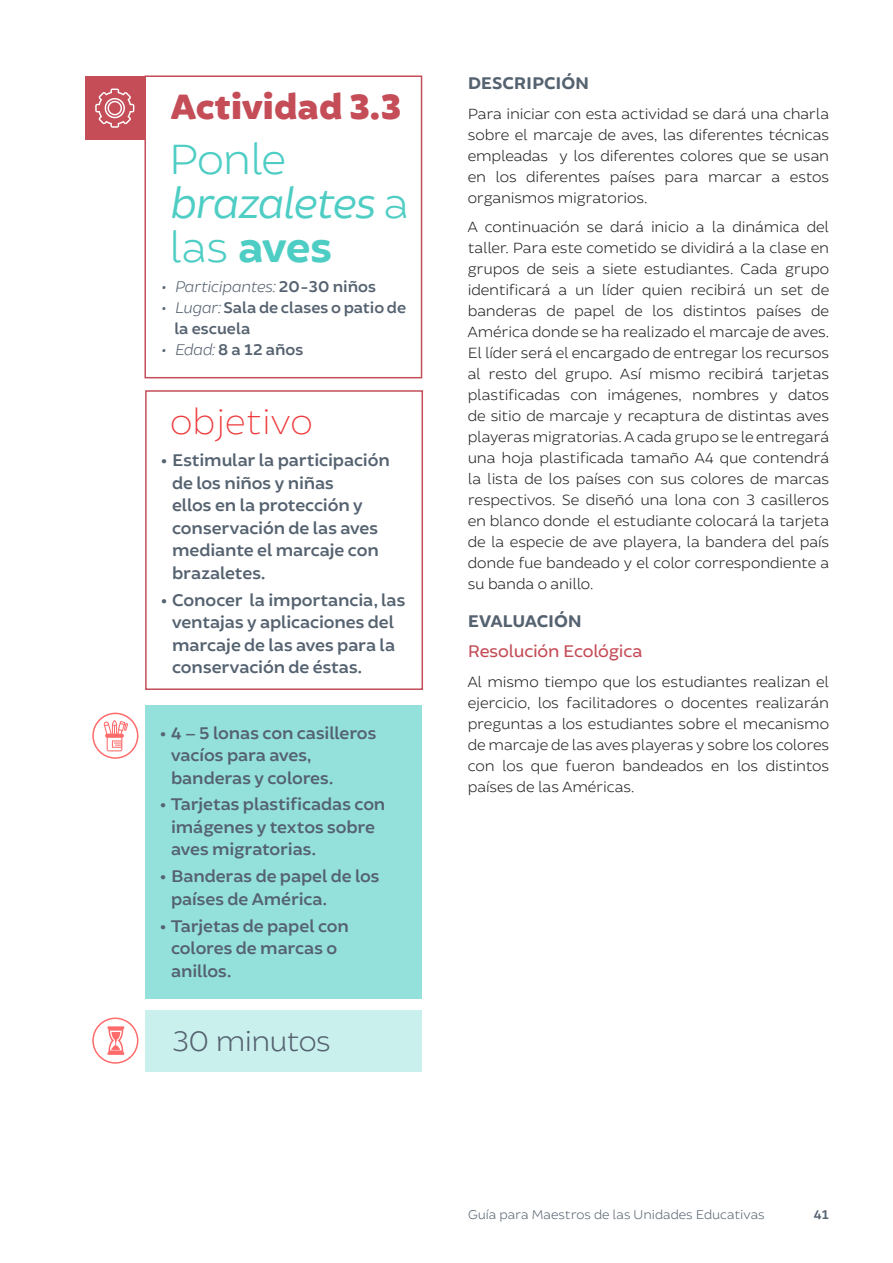
<style>
.page{position:relative;width:893px;height:1263px;background:#fff}
.page>*{position:absolute;margin:0;border:0;box-sizing:border-box;transform-origin:0 0}
.t1{font:italic 45px/43.5px "Brocha";letter-spacing:-.02em;color:#4ecdc4}
.t2{font:900 37.5px "Brocha";color:#c44d58}
.t3{font:100 37.5px "Brocha";color:#ee3b3d}
.t4{font:300 30px "Brocha";letter-spacing:-.025em;color:#556270}
.t5{font:600 18px/22.5px "Brocha";letter-spacing:-.01em;color:#556270}
.t6{font:700 18px "Brocha";letter-spacing:-.015em;color:#556270}
.t7{font:18px "Brocha";letter-spacing:-.01em;color:#c44d58}
.t8{font:600 16.5px/21px "Brocha";color:#556270}
.t9{font:italic 300 16.5px "Brocha";letter-spacing:-.01em;color:#556270}
.t10{font:300 15.75px/21px "Brocha";letter-spacing:-.005em;color:#231f20;text-align:justify}
.t11{font:300 13.5px "Brocha";color:#556270}
.t12{font:600 13.5px "Brocha";color:#556270}
.s1{font-weight:300;font-style:normal}
.s2{font-weight:700;font-style:normal}
.s3{font-weight:600;font-style:normal}
.s4{font-weight:300;font-style:italic}
</style>
<div class="page">
<div style="left:85px;top:76px;width:60px;height:63px;background:#c44d58"></div>
<div style="left:144px;top:75px;width:278px;height:303px;border:2px solid #c44d58"></div>
<div style="left:145px;top:706px;width:276px;height:293px;background:#94e1db"></div>
<div style="left:145px;top:1010px;width:276px;height:62px;background:#caf0ed"></div>
<div style="left:145px;top:390px;width:278px;height:300px;border:2px solid #c44d58"></div>
<div style="left:92px;top:713px;width:46px;height:46px;border:2px solid #ff6b6b;border-radius:50%"></div>
<div style="left:92px;top:1017px;width:46px;height:47px;border:2px solid #ff6b6b;border-radius:50%"></div>
<svg style="left:95px;top:89px;width:39px;height:39px"></svg>
<svg style="left:108px;top:1026px;width:16px;height:29px"></svg>
<svg style="left:104px;top:720px;width:24px;height:31px"></svg>
<h2 class="t2" style="left:170px;top:83px;width:233px">Actividad 3.3</h2>
<h1 class="t1" style="left:169px;top:138px;width:242px"><span class="s1">Ponle </span>brazaletes <span class="s1">a las</span> <span class="s2">aves</span></h1>
<p class="t9" style="left:162px;top:277px;width:216px">• Participantes: <span class="s3">20-30 niños</span></p>
<p class="t8" style="left:174px;top:298px;width:233px;text-indent:-13px"><span class="s4">• Lugar:</span> Sala de clases o patio de la escuela</p>
<p class="t8" style="left:162px;top:340px;width:143px"><span class="s4">• Edad:</span> 8 a 12 años</p>
<h2 class="t3" style="left:170px;top:399px;width:144px">objetivo</h2>
<p class="t5" style="left:172px;top:449px;width:219px;text-indent:-11px">•Estimular la participación de los niños y niñas<br>ellos en la protección y conservación de las aves mediante el marcaje con brazaletes.</p>
<p class="t5" style="left:172px;top:589px;width:235px;text-indent:-11px">•Conocer la importancia, las ventajas y aplicaciones del marcaje de las aves para la conservación de éstas.</p>
<p class="t5" style="left:171px;top:722px;width:207px;text-indent:-11px">•4 – 5 lonas con casilleros vacíos para aves, banderas y colores.</p>
<p class="t5" style="left:171px;top:794px;width:216px;text-indent:-11px">•Tarjetas plastificadas con imágenes y textos sobre aves migratorias.</p>
<p class="t5" style="left:171px;top:865px;width:210px;text-indent:-11px">•Banderas de papel de los países de América.</p>
<p class="t5" style="left:171px;top:915px;width:179px;text-indent:-11px">•Tarjetas de papel con colores de marcas o anillos.</p>
<h3 class="t4" style="left:172px;top:1023px;width:160px">30 minutos</h3>
<p class="t6" style="left:468px;top:72px;width:123px">DESCRIPCIÓN</p>
<p class="t10" style="left:468px;top:103px;width:363px">Para iniciar con esta actividad se dará una charla sobre el marcaje de aves, las diferentes técnicas empleadas y los diferentes colores que se usan en los diferentes países para marcar a estos organismos migratorios.</p>
<p class="t10" style="left:468px;top:217px;width:363px">A continuación se dará inicio a la dinámica del taller. Para este cometido se dividirá a la clase en grupos de seis a siete estudiantes. Cada grupo identificará a un líder quien recibirá un set de banderas de papel de los distintos países de América donde se ha realizado el marcaje de aves.<br>El líder será el encargado de entregar los recursos al resto del grupo. Así mismo recibirá tarjetas plastificadas con imágenes, nombres y datos de sitio de marcaje y recaptura de distintas aves playeras migratorias. A cada grupo se le entregará una hoja plastificada tamaño A4 que contendrá la lista de los países con sus colores de marcas respectivos. Se diseñó una lona con 3 casilleros en blanco donde el estudiante colocará la tarjeta de la especie de ave playera, la bandera del país donde fue bandeado y el color correspondiente a su banda o anillo.</p>
<p class="t6" style="left:468px;top:610px;width:116px">EVALUACIÓN</p>
<p class="t7" style="left:468px;top:640px;width:176px">Resolución Ecológica</p>
<p class="t10" style="left:468px;top:671px;width:363px">Al mismo tiempo que los estudiantes realizan el ejercicio, los facilitadores o docentes realizarán preguntas a los estudiantes sobre el mecanismo de marcaje de las aves playeras y sobre los colores con los que fueron bandeados en los distintos países de las Américas.</p>
<p class="t11" style="left:468px;top:1206px;width:298px">Guía para Maestros de las Unidades Educativas</p>
<p class="t12" style="left:814px;top:1206px;width:17px">41</p>
</div>
